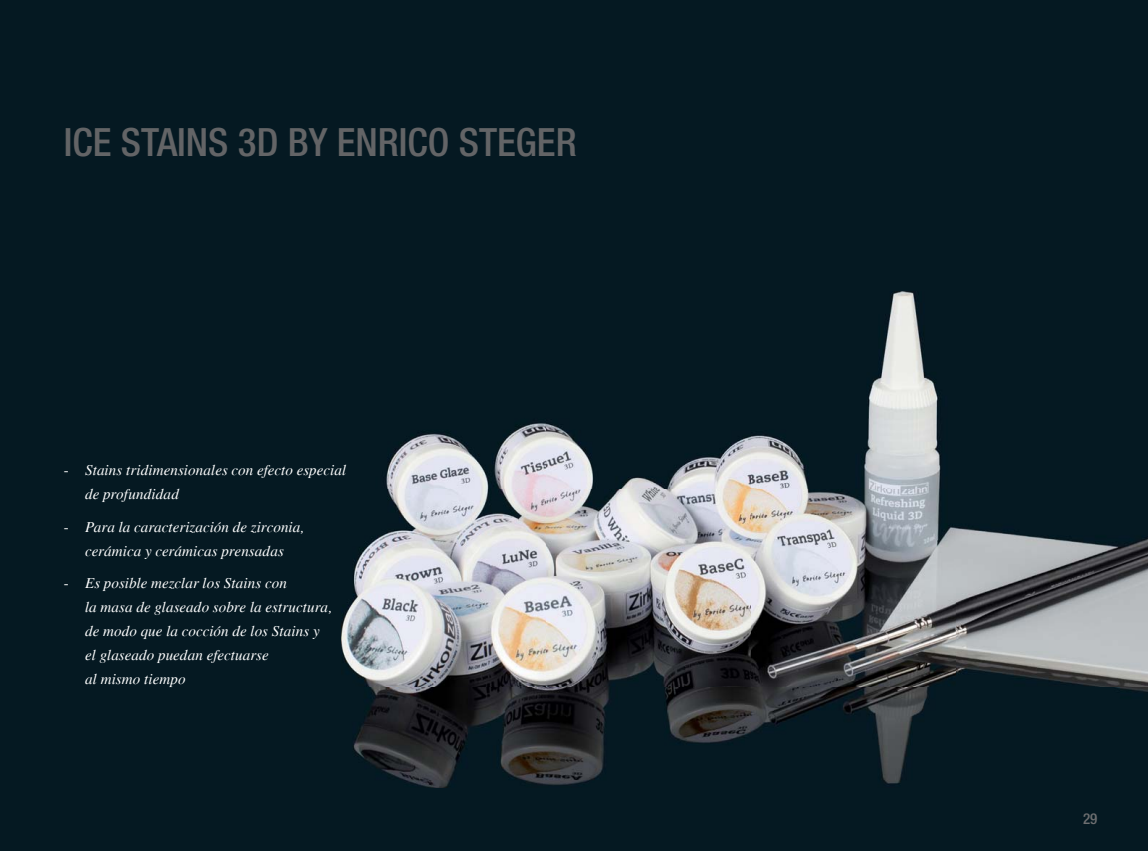
<style>
.page{position:relative;width:1148px;height:851px;background:#fff}
.page>*{position:absolute;margin:0;border:0;box-sizing:border-box;transform-origin:0 0}
.t1{font:500 condensed 39px "Helvetica Neue LT Std";color:#636466}
.t2{font:italic 15px/24px "Times";letter-spacing:.005em;color:#fff}
.t3{font:500 condensed 15px "Helvetica Neue LT Std";color:#6d6e70}
.s1{font-style:normal}
</style>
<div class="page">
<div style="left:0;top:0;width:1148px;height:850px;background:#051922"></div>
<img style="left:342px;top:292px;width:806px;height:495px">
<h1 class="t1" style="left:64px;top:119px;width:514px">ICE STAINS 3D BY ENRICO STEGER</h1>
<p class="t2" style="left:85px;top:458px;width:263px;text-indent:-21px"><span class="s1">-</span> Stains tridimensionales con efecto especial de profundidad</p>
<p class="t2" style="left:64px;top:514px;width:242px;text-align:center"><span class="s1">-</span> Para la caracterización de zirconia, cerámica y cerámicas prensadas</p>
<p class="t2" style="left:85px;top:571px;width:249px;text-indent:-21px"><span class="s1">-</span> Es posible mezclar los Stains con<br>la masa de glaseado sobre la estructura, de modo que la cocción de los Stains y el glaseado puedan efectuarse<br>al mismo tiempo</p>
<p class="t3" style="left:1083px;top:810px;width:16px">29</p>
</div>
